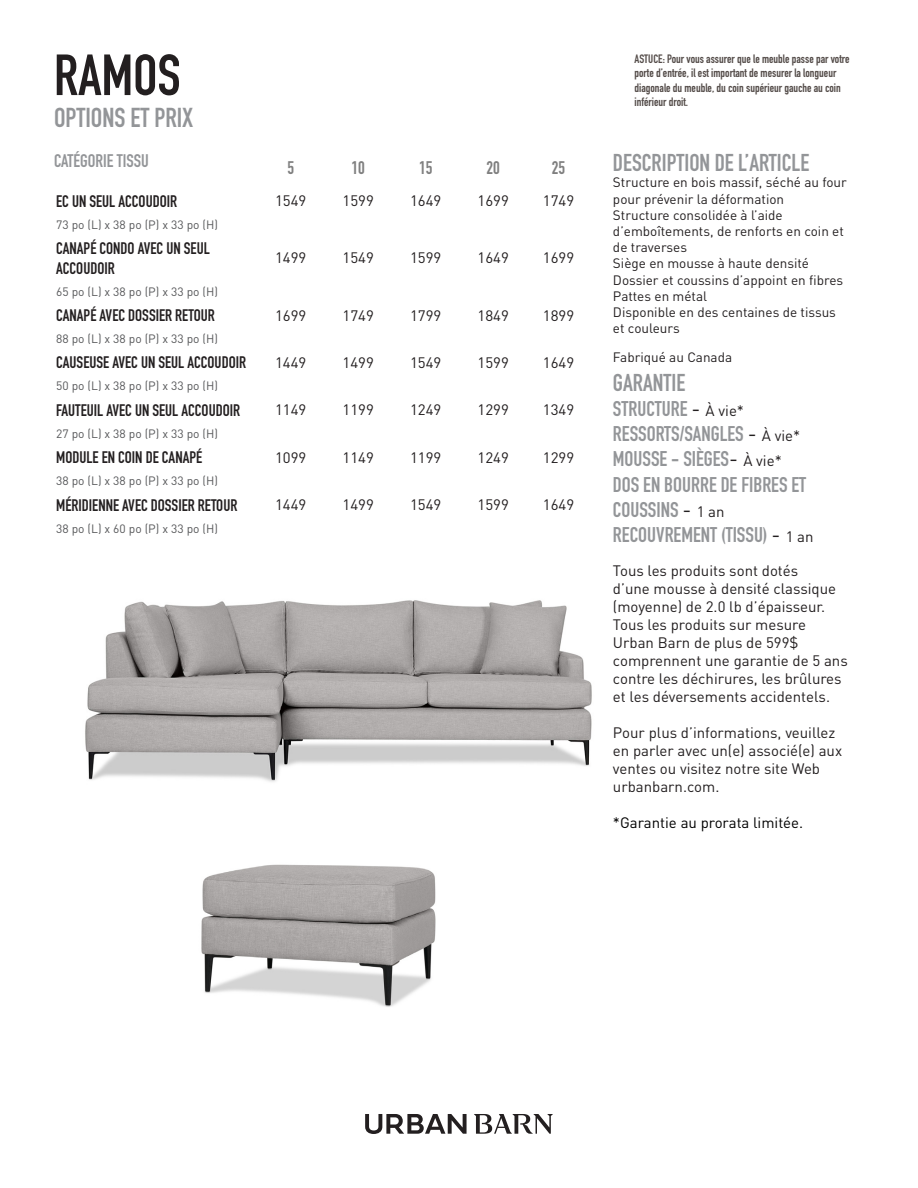
<style>
.page{position:relative;width:918px;height:1188px;background:#fff}
.page>*{position:absolute;margin:0;border:0;box-sizing:border-box;transform-origin:0 0}
.t1{font:57px "DIN Engschrift Std";color:#231f20}
.t2{font:27px "DIN Engschrift Std";color:#939598}
.t3{font:24px "DIN Engschrift Std";color:#939598}
.t4{font:21px/25.2px "DIN Engschrift Std";color:#939598}
.t5{font:18px "DIN Engschrift Std";color:#939598}
.Grade{font:18px "DIN Engschrift Std";color:#7f7f7f}
.Grade-2{font:16.5px "DIN Engschrift Std";color:#231f20}
.Grade-3{font:15px/18px "DINOT";color:#231f20}
.t6{font:15px "DINOT";color:#000}
.t7{font:13.5px/16.2px "DINOT";color:#231f20}
.Grade-4{font:12px "DINOT";color:#57585a}
.Grade-5{font:12px/14.4px "DIN Engschrift Std";color:#524a47}
.s1{font-family:"DINOT";color:#231f20}
.s2{font-family:"DINOT";font-size:15px;color:#231f20}
</style>
<div class="page">
<img style="left:85px;top:600px;width:507px;height:182px">
<img style="left:201px;top:864px;width:235px;height:143px">
<svg style="left:365px;top:1114px;width:102px;height:20px"></svg>
<svg style="left:474px;top:1114px;width:79px;height:20px"></svg>
<p class="t1" style="left:54px;top:42px;width:128px">RAMOS</p>
<p class="t2" style="left:54px;top:101px;width:140px">OPTIONS ET PRIX</p>
<p class="Grade-5" style="left:634px;top:52px;width:217px">ASTUCE: Pour vous assurer que le meuble passe par votre porte d’entrée, il est important de mesurer la longueur diagonale du meuble, du coin supérieur gauche au coin inférieur droit.</p>
<p class="t5" style="left:54px;top:150px;width:96px">CATÉGORIE TISSU</p>
<p class="t3" style="left:613px;top:149px;width:198px">DESCRIPTION DE L’ARTICLE</p>
<p class="t7" style="left:613px;top:174px;width:235px">Structure en bois massif, séché au four pour prévenir la déformation</p>
<p class="t7" style="left:613px;top:206px;width:232px">Structure consolidée à l’aide d’emboîtements, de renforts en coin et de traverses</p>
<p class="t7" style="left:613px;top:255px;width:198px">Siège en mousse à haute densité</p>
<p class="t7" style="left:613px;top:271px;width:232px">Dossier et coussins d’appoint en fibres</p>
<p class="t7" style="left:613px;top:287px;width:96px">Pattes en métal</p>
<p class="t7" style="left:613px;top:304px;width:225px">Disponible en des centaines de tissus et couleurs</p>
<p class="t7" style="left:613px;top:349px;width:121px">Fabriqué au Canada</p>
<p class="t3" style="left:613px;top:368px;width:74px">GARANTIE</p>
<p class="t4" style="left:613px;top:396px;width:133px">STRUCTURE <span class="s1">-</span> <span class="s2">À vie*</span></p>
<p class="t4" style="left:613px;top:421px;width:189px">RESSORTS/SANGLES <span class="s1">-</span> <span class="s2">À vie*</span></p>
<p class="t4" style="left:613px;top:447px;width:170px">MOUSSE - SIÈGES<span class="s1">-</span> <span class="s2">À vie*</span></p>
<p class="t4" style="left:613px;top:472px;width:195px">DOS EN BOURRE DE FIBRES ET<br>COUSSINS <span class="s1">-</span> <span class="s2">1 an</span></p>
<p class="t4" style="left:613px;top:522px;width:202px">RECOUVREMENT (TISSU) <span class="s1">-</span> <span class="s2">1 an</span></p>
<p class="Grade-3" style="left:613px;top:561px;width:225px">Tous les produits sont dotés d’une mousse à densité classique (moyenne) de 2.0 lb d’épaisseur.</p>
<p class="Grade-3" style="left:613px;top:615px;width:236px">Tous les produits sur mesure<br>Urban Barn de plus de 599$ comprennent une garantie de 5 ans contre les déchirures, les brûlures et les déversements accidentels.</p>
<p class="Grade-3" style="left:613px;top:723px;width:224px">Pour plus d’informations, veuillez</p>
<p class="Grade-3" style="left:613px;top:741px;width:231px">en parler avec un(e) associé(e) aux</p>
<p class="Grade-3" style="left:613px;top:759px;width:209px">ventes ou visitez notre site Web</p>
<p class="Grade-3" style="left:613px;top:777px;width:108px">urbanbarn.com.</p>
<p class="t6" style="left:613px;top:813px;width:192px">*Garantie au prorata limitée.</p>
<p class="Grade" style="left:287px;top:157px;width:8px">5</p>
<p class="Grade" style="left:352px;top:157px;width:15px">10</p>
<p class="Grade" style="left:419px;top:157px;width:15px">15</p>
<p class="Grade" style="left:487px;top:157px;width:15px">20</p>
<p class="Grade" style="left:552px;top:157px;width:15px">25</p>
<p class="Grade-2" style="left:56px;top:191px;width:122px">EC UN SEUL ACCOUDOIR</p>
<p class="Grade-3" style="left:275px;top:191px;width:33px">1549</p>
<p class="Grade-3" style="left:343px;top:191px;width:33px">1599</p>
<p class="Grade-3" style="left:410px;top:191px;width:33px">1649</p>
<p class="Grade-3" style="left:478px;top:191px;width:33px">1699</p>
<p class="Grade-3" style="left:543px;top:191px;width:33px">1749</p>
<p class="Grade-4" style="left:56px;top:216px;width:163px">73 po (L) x 38 po (P) x 33 po (H)</p>
<p class="Grade-2" style="left:56px;top:238px;width:155px">CANAPÉ CONDO AVEC UN SEUL</p>
<p class="Grade-2" style="left:56px;top:258px;width:60px">ACCOUDOIR</p>
<p class="Grade-3" style="left:275px;top:248px;width:33px">1499</p>
<p class="Grade-3" style="left:343px;top:248px;width:33px">1549</p>
<p class="Grade-3" style="left:410px;top:248px;width:33px">1599</p>
<p class="Grade-3" style="left:478px;top:248px;width:33px">1649</p>
<p class="Grade-3" style="left:543px;top:248px;width:33px">1699</p>
<p class="Grade-4" style="left:56px;top:283px;width:163px">65 po (L) x 38 po (P) x 33 po (H)</p>
<p class="Grade-2" style="left:56px;top:305px;width:160px">CANAPÉ AVEC DOSSIER RETOUR</p>
<p class="Grade-3" style="left:275px;top:306px;width:33px">1699</p>
<p class="Grade-3" style="left:343px;top:306px;width:33px">1749</p>
<p class="Grade-3" style="left:410px;top:306px;width:33px">1799</p>
<p class="Grade-3" style="left:478px;top:306px;width:33px">1849</p>
<p class="Grade-3" style="left:543px;top:306px;width:33px">1899</p>
<p class="Grade-4" style="left:56px;top:331px;width:163px">88 po (L) x 38 po (P) x 33 po (H)</p>
<p class="Grade-2" style="left:56px;top:352px;width:191px">CAUSEUSE AVEC UN SEUL ACCOUDOIR</p>
<p class="Grade-3" style="left:275px;top:353px;width:33px">1449</p>
<p class="Grade-3" style="left:343px;top:353px;width:33px">1499</p>
<p class="Grade-3" style="left:410px;top:353px;width:33px">1549</p>
<p class="Grade-3" style="left:478px;top:353px;width:33px">1599</p>
<p class="Grade-3" style="left:543px;top:353px;width:33px">1649</p>
<p class="Grade-4" style="left:56px;top:378px;width:163px">50 po (L) x 38 po (P) x 33 po (H)</p>
<p class="Grade-2" style="left:56px;top:400px;width:185px">FAUTEUIL AVEC UN SEUL ACCOUDOIR</p>
<p class="Grade-3" style="left:275px;top:400px;width:33px">1149</p>
<p class="Grade-3" style="left:343px;top:400px;width:33px">1199</p>
<p class="Grade-3" style="left:410px;top:400px;width:33px">1249</p>
<p class="Grade-3" style="left:478px;top:400px;width:33px">1299</p>
<p class="Grade-3" style="left:543px;top:400px;width:33px">1349</p>
<p class="Grade-4" style="left:56px;top:426px;width:163px">27 po (L) x 38 po (P) x 33 po (H)</p>
<p class="Grade-2" style="left:56px;top:448px;width:148px">MODULE EN COIN DE CANAPÉ</p>
<p class="Grade-3" style="left:275px;top:448px;width:33px">1099</p>
<p class="Grade-3" style="left:343px;top:448px;width:33px">1149</p>
<p class="Grade-3" style="left:410px;top:448px;width:33px">1199</p>
<p class="Grade-3" style="left:478px;top:448px;width:33px">1249</p>
<p class="Grade-3" style="left:543px;top:448px;width:33px">1299</p>
<p class="Grade-4" style="left:56px;top:473px;width:163px">38 po (L) x 38 po (P) x 33 po (H)</p>
<p class="Grade-2" style="left:56px;top:495px;width:183px">MÉRIDIENNE AVEC DOSSIER RETOUR</p>
<p class="Grade-3" style="left:275px;top:495px;width:33px">1449</p>
<p class="Grade-3" style="left:343px;top:495px;width:33px">1499</p>
<p class="Grade-3" style="left:410px;top:495px;width:33px">1549</p>
<p class="Grade-3" style="left:478px;top:495px;width:33px">1599</p>
<p class="Grade-3" style="left:543px;top:495px;width:33px">1649</p>
<p class="Grade-4" style="left:56px;top:520px;width:163px">38 po (L) x 60 po (P) x 33 po (H)</p>
</div>
